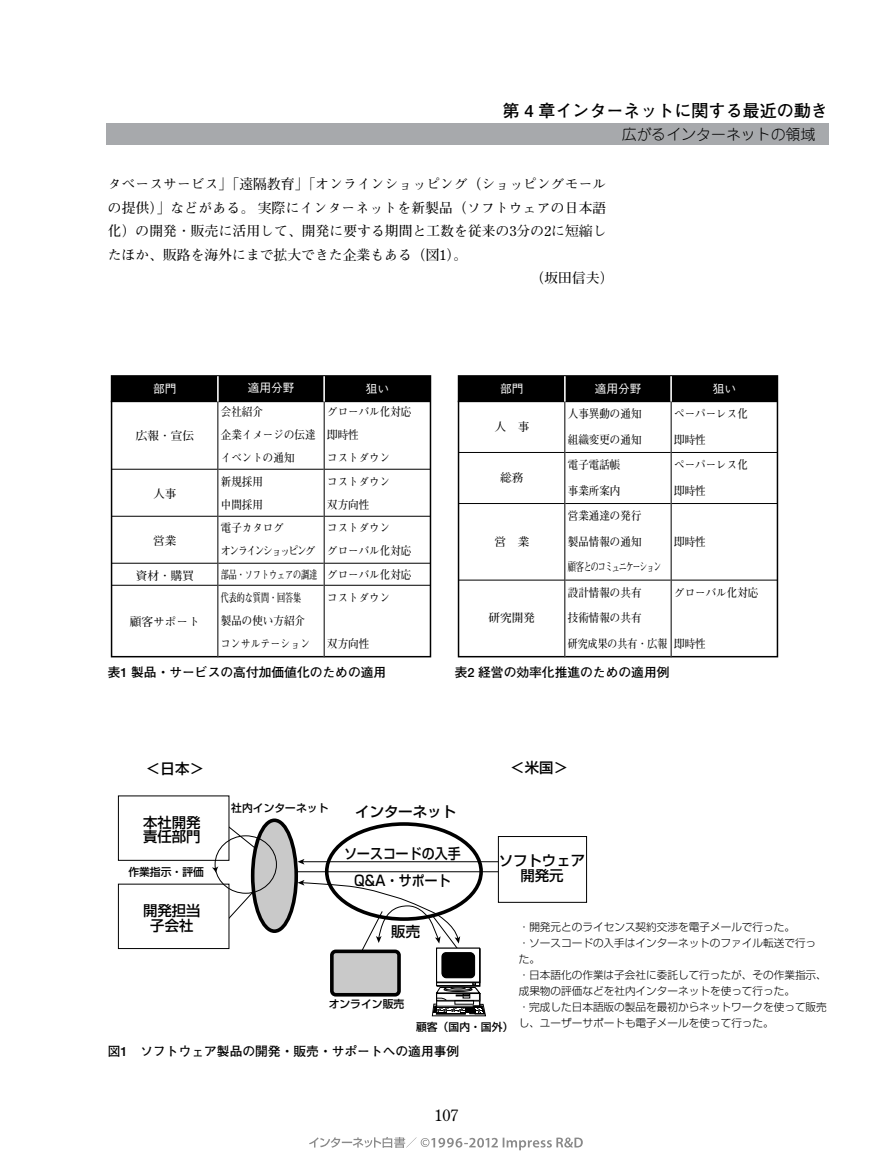
<style>
.page{position:relative;width:893px;height:1170px;background:#fff}
.page>*{position:absolute;margin:0;border:0;box-sizing:border-box;transform-origin:0 0}
.t1{font:700 16.95px "Futo Go B101";color:#000}
.t2{font:700 15.9px "Futo Min A101";color:#000}
.t3{font:300 14.85px "Jun 101";color:#000}
.t4{font:500 14.4px/14.5px "Shin Go";color:#000;text-align:center}
.t5{font:500 14.4px/27px "Shin Go";color:#000;text-align:center;scale:.9 1}
.t6{font:700 13.8px "Futo Min A101";color:#000}
.t7{font:700 12.75px "Futo Go B101";color:#000}
.t8{font:700 11.7px/23.2px "Futo Min A101";color:#000;scale:.9 1}
.t9{font:700 11.7px "Futo Min A101";color:#000}
.t10{font:500 11.7px "Gothic BBB";color:#fff}
.t11{font:500 10.8px "Shin Go";color:#000}
.t12{font:300 10.65px/15.9px "Shin Go";color:#000}
</style>
<div class="page">
<div style="left:106px;top:123px;width:723px;height:22px;background:#a7a9ac"></div>
<div style="left:112px;top:376px;width:318px;height:24px;background:#000"></div>
<hr style="left:112px;top:400px;width:318px;height:2px;background:#000">
<hr style="left:112px;top:469px;width:318px;height:1px;background:#000">
<hr style="left:112px;top:516px;width:318px;height:1px;background:#000">
<hr style="left:112px;top:563px;width:318px;height:1px;background:#000">
<hr style="left:112px;top:585px;width:318px;height:1px;background:#000">
<div style="left:111px;top:375px;width:320px;height:282px;border:2px solid #000"></div>
<hr style="left:217px;top:376px;width:1px;height:280px;background:#000">
<hr style="left:324px;top:376px;width:1px;height:280px;background:#000">
<svg style="left:217px;top:376px;width:1px;height:25px"></svg>
<svg style="left:324px;top:376px;width:1px;height:25px"></svg>
<div style="left:459px;top:376px;width:318px;height:24px;background:#000"></div>
<hr style="left:458px;top:400px;width:319px;height:2px;background:#000">
<hr style="left:458px;top:452px;width:319px;height:1px;background:#000">
<hr style="left:458px;top:503px;width:319px;height:1px;background:#000">
<hr style="left:458px;top:579px;width:319px;height:1px;background:#000">
<div style="left:458px;top:375px;width:320px;height:282px;border:2px solid #000"></div>
<hr style="left:564px;top:376px;width:1px;height:280px;background:#000">
<hr style="left:671px;top:376px;width:1px;height:280px;background:#000">
<svg style="left:564px;top:376px;width:1px;height:25px"></svg>
<svg style="left:671px;top:376px;width:1px;height:25px"></svg>
<hr style="left:285px;top:871px;width:235px;height:1px;background:#000">
<div style="left:253px;top:820px;width:43px;height:111px;background:#c9c9c9;border-radius:50%"></div>
<div style="left:251px;top:818px;width:47px;height:114px;border:4px solid #000;border-radius:50%"></div>
<div style="left:325px;top:822px;width:158px;height:98px;border:4px solid #000;border-radius:50%"></div>
<div style="left:332px;top:951px;width:67px;height:43px;background:#c9c9c9;border-radius:4px"></div>
<div style="left:330px;top:949px;width:71px;height:47px;border:4px solid #000;border-radius:4px"></div>
<svg style="left:442px;top:956px;width:34px;height:23px"></svg>
<div style="left:436px;top:947px;width:44px;height:35px;border:1px solid #000"></div>
<div style="left:442px;top:952px;width:33px;height:26px;border:1px solid #000;border-radius:4px"></div>
<div style="left:442px;top:952px;width:32px;height:25px;background:#000;border-radius:4px"></div>
<div style="left:441px;top:952px;width:34px;height:25px;border:1px solid #000;border-radius:4px"></div>
<svg style="left:431px;top:982px;width:55px;height:34px"></svg>
<svg style="left:212px;top:821px;width:65px;height:100px"></svg>
<hr style="left:302px;top:861px;width:196px;height:1px;background:#000">
<svg style="left:297px;top:859px;width:7px;height:5px"></svg>
<svg style="left:297px;top:879px;width:165px;height:75px"></svg>
<div style="left:498px;top:836px;width:89px;height:66px;background:#fff"></div>
<div style="left:498px;top:836px;width:89px;height:66px;border:1px solid #000"></div>
<svg style="left:309px;top:1137px;width:274px;height:13px"></svg>
<h1 class="t1" style="left:503px;top:101px;width:327px">第 4 章インターネットに関する最近の動き</h1>
<p class="t6" style="left:108px;top:175px;width:500px">タベースサービス」「遠隔教育」「オンラインショッピング（ショッピングモール</p>
<p class="t6" style="left:108px;top:199px;width:500px">の提供）」などがある。 実際にインターネットを新製品（ソフトウェアの日本語</p>
<p class="t6" style="left:108px;top:222px;width:500px">化）の開発・販売に活用して、開発に要する期間と工数を従来の3分の2に短縮し</p>
<p class="t6" style="left:108px;top:246px;width:361px">たほか、販路を海外にまで拡大できた企業もある（図1）。</p>
<p class="t6" style="left:531px;top:269px;width:84px">（坂田信夫）</p>
<p class="t3" style="left:622px;top:124px;width:195px">広がるインターネットの領域</p>
<p class="t10" style="left:153px;top:381px;width:25px">部門</p>
<p class="t9" style="left:136px;top:428px;width:60px">広報・宣伝</p>
<p class="t9" style="left:153px;top:486px;width:25px">人事</p>
<p class="t9" style="left:153px;top:533px;width:25px">営業</p>
<p class="t9" style="left:136px;top:568px;width:60px">資材・購買</p>
<p class="t9" style="left:130px;top:614px;width:72px">顧客サポート</p>
<p class="t10" style="left:248px;top:381px;width:48px">適用分野</p>
<p class="t8" style="left:221px;top:400px;width:109px">会社紹介<br>企業イメージの伝達イベントの通知<br>新規採用<br>中間採用<br>電子カタログ<br>オンラインショッピング部品・ソフトウェアの調達代表的な質問・回答集<br>製品の使い方紹介コンサルテーション</p>
<p class="t10" style="left:366px;top:381px;width:25px">狙い</p>
<p class="t8" style="left:327px;top:400px;width:95px">グローバル化対応即時性<br>コストダウン<br>コストダウン<br>双方向性<br>コストダウン<br>グローバル化対応グローバル化対応コストダウン</p>
<p class="t8" style="left:327px;top:632px;width:48px">双方向性</p>
<p class="t10" style="left:500px;top:381px;width:25px">部門</p>
<p class="t9" style="left:494px;top:419px;width:37px">人　事</p>
<p class="t9" style="left:500px;top:470px;width:25px">総務</p>
<p class="t9" style="left:494px;top:534px;width:37px">営　業</p>
<p class="t9" style="left:488px;top:610px;width:48px">研究開発</p>
<p class="t10" style="left:595px;top:381px;width:48px">適用分野</p>
<p class="t8" style="left:568px;top:401px;width:112px;line-height:25.5px">人事異動の通知<br>組織変更の通知<br>電子電話帳<br>事業所案内<br>営業通達の発行<br>製品情報の通知<br>顧客とのコミュニケーション設計情報の共有<br>技術情報の共有<br>研究成果の共有・広報</p>
<p class="t10" style="left:713px;top:381px;width:25px">狙い</p>
<p class="t8" style="left:674px;top:401px;width:83px;line-height:25.5px">ペーパーレス化即時性<br>ペーパーレス化即時性</p>
<p class="t8" style="left:674px;top:530px;width:37px">即時性</p>
<p class="t8" style="left:674px;top:581px;width:95px">グローバル化対応</p>
<p class="t8" style="left:674px;top:632px;width:37px">即時性</p>
<p class="t7" style="left:108px;top:664px;width:280px">表1 製品・サービスの高付加価値化のための適用</p>
<p class="t7" style="left:455px;top:664px;width:216px">表2 経営の効率化推進のための適用例</p>
<p class="t4" style="left:146px;top:760px;width:59px">＜日本＞</p>
<p class="t4" style="left:510px;top:759px;width:59px">＜米国＞</p>
<p class="t4" style="left:355px;top:803px;width:102px">インターネット</p>
<p class="t4" style="left:499px;top:852px;width:88px">ソフトウェア開発元</p>
<p class="t11" style="left:231px;top:801px;width:99px">社内インターネット</p>
<p class="t4" style="left:143px;top:814px;width:59px;text-align:left">本社開発責任部門</p>
<p class="t5" style="left:344px;top:839px;width:131px">ソースコードの入手<br>Q&amp;A・サポート</p>
<p class="t4" style="left:391px;top:923px;width:30px">販売</p>
<p class="t11" style="left:128px;top:865px;width:77px">作業指示・評価</p>
<p class="t4" style="left:143px;top:902px;width:59px">開発担当子会社</p>
<p class="t12" style="left:519px;top:918px;width:310px">・開発元とのライセンス契約交渉を電子メールで行った。<br>・ソースコードの入手はインターネットのファイル転送で行った。<br>・日本語化の作業は子会社に委託して行ったが、その作業指示、成果物の評価などを社内インターネットを使って行った。<br>・完成した日本語版の製品を最初からネットワークを使って販売し、ユーザーサポートも電子メールを使って行った。</p>
<p class="t11" style="left:329px;top:997px;width:77px">オンライン販売</p>
<p class="t11" style="left:416px;top:1020px;width:99px">顧客（国内・国外）</p>
<p class="t7" style="left:108px;top:1043px;width:353px">図1　ソフトウェア製品の開発・販売・サポートへの適用事例</p>
<h2 class="t2" style="left:434px;top:1104px;width:25px">107</h2>
</div>
